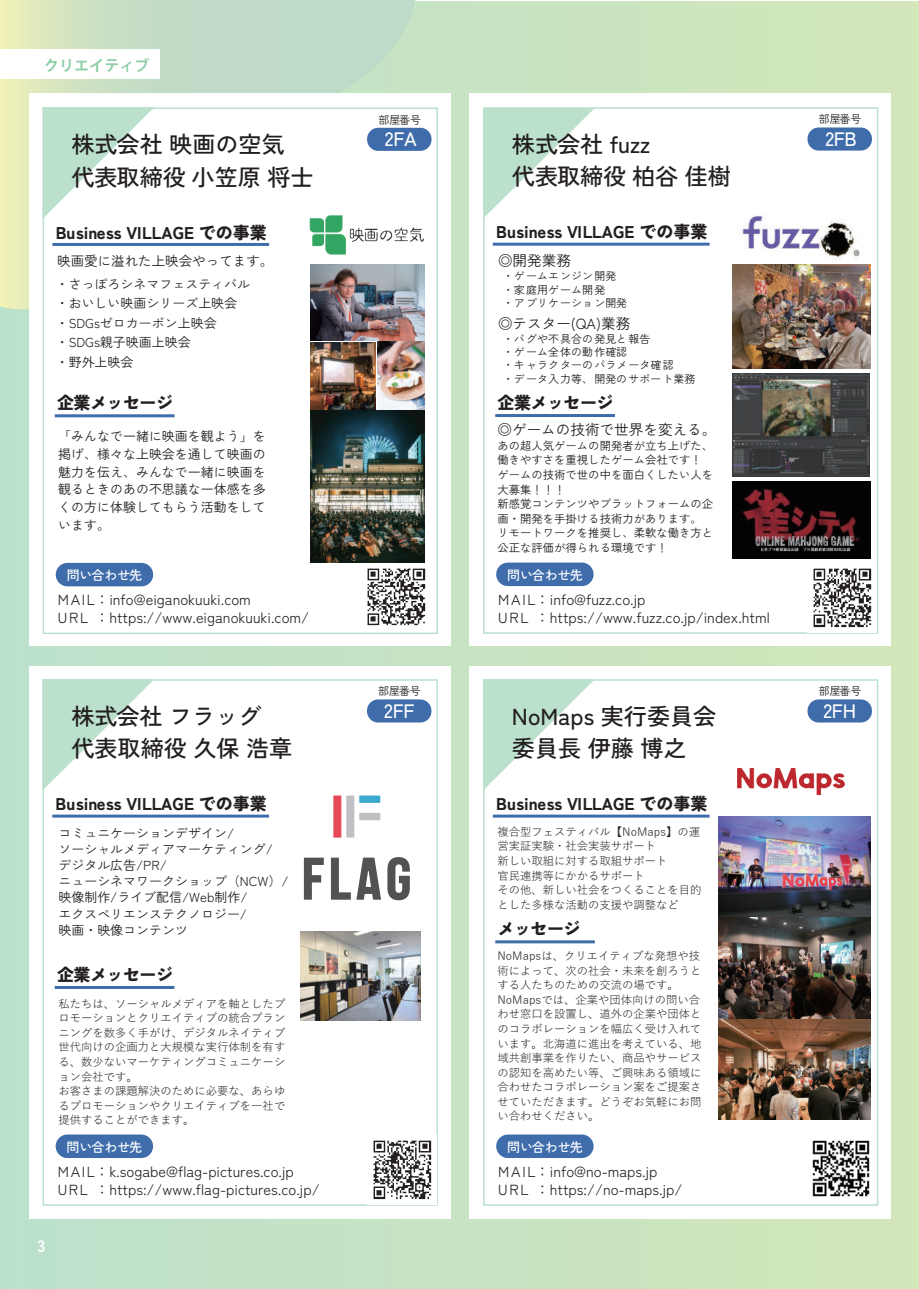
<style>
.page{position:relative;width:919px;height:1289px;background:#fff}
.page>*{position:absolute;margin:0;border:0;box-sizing:border-box;transform-origin:0 0}
.t1{font:500 23.1px/32.8px "Zen Kaku Gothic New";color:#231f20}
.t2{font:500 19.5px "Zen Kaku Gothic New";letter-spacing:-.005em;color:#fff}
.t3{font:900 16.95px "Zen Kaku Gothic New";letter-spacing:-.01em;color:#231f20}
.t4{font:900 16.95px "Zen Kaku Gothic New";letter-spacing:-.03em;color:#231f20}
.t5{font:700 16.5px "Zen Kaku Gothic New";color:#fff}
.t6{font:700 15px "Koz Go Pr 6 N";color:#8dcea5}
.t7{font:14.55px/18.3px "Zen Kaku Gothic New";color:#231f20}
.t8{font:13.5px "Zen Kaku Gothic New";color:#231f20}
.t9{font:12.9px/16.2px "Zen Kaku Gothic New";color:#231f20}
.t10{font:500 12.9px "Zen Kaku Gothic New";color:#fff}
.t11{font:11.4px/14.5px "Yu Go Pr 6 N";color:#231f20}
.t12{font:11.4px/14.5px "Zen Kaku Gothic New";color:#231f20}
.t13{font:10.95px/13.2px "Zen Kaku Gothic New";letter-spacing:.005em;color:#231f20}
</style>
<div class="page">
<div style="left:1px;top:1px;width:917px;height:1287px;background:linear-gradient(to right,#bbe0cc,#d4e7ba)"></div>
<svg style="left:0;top:0;width:415px;height:322px;background:#cce0c4"></svg>
<div style="left:0;top:50px;width:159px;height:29px;background:#fff"></div>
<div style="left:469px;top:94px;width:421px;height:552px;background:#fff"></div>
<div style="left:29px;top:94px;width:421px;height:552px;background:#fff"></div>
<div style="left:29px;top:666px;width:421px;height:552px;background:#fff"></div>
<div style="left:469px;top:666px;width:421px;height:552px;background:#fff"></div>
<div style="left:483px;top:107px;width:395px;height:526px;background:#fff;border:2px solid #bbe0cc"></div>
<svg style="left:483px;top:108px;width:111px;height:111px"></svg>
<div style="left:496px;top:562px;width:97px;height:24px;background:#3f6dab;border-radius:12px"></div>
<div style="left:807px;top:127px;width:64px;height:24px;background:#3f6dab;border-radius:11px"></div>
<hr style="left:493px;top:243px;width:216px;height:3px;background:#3f6dab">
<hr style="left:495px;top:414px;width:120px;height:3px;background:#3f6dab">
<img style="left:807px;top:563px;width:69px;height:69px">
<div style="left:43px;top:108px;width:395px;height:526px;background:#fff;border:2px solid #bbe0cc"></div>
<svg style="left:43px;top:107px;width:111px;height:112px"></svg>
<div style="left:56px;top:563px;width:97px;height:23px;background:#3f6dab;border-radius:12px"></div>
<div style="left:367px;top:128px;width:64px;height:23px;background:#3f6dab;border-radius:11px"></div>
<hr style="left:52px;top:243px;width:217px;height:3px;background:#3f6dab">
<hr style="left:55px;top:414px;width:119px;height:3px;background:#3f6dab">
<div style="left:43px;top:679px;width:395px;height:526px;background:#fff;border:2px solid #bbe0cc"></div>
<svg style="left:42px;top:679px;width:112px;height:111px"></svg>
<div style="left:56px;top:1134px;width:97px;height:23px;background:#3f6dab;border-radius:12px"></div>
<div style="left:367px;top:699px;width:64px;height:23px;background:#3f6dab;border-radius:11px"></div>
<hr style="left:52px;top:814px;width:217px;height:3px;background:#3f6dab">
<hr style="left:55px;top:985px;width:119px;height:3px;background:#3f6dab">
<img style="left:367px;top:568px;width:59px;height:58px">
<img style="left:367px;top:1134px;width:69px;height:70px">
<div style="left:333px;top:795px;width:8px;height:42px;background:#e54b57"></div>
<div style="left:346px;top:795px;width:8px;height:42px;background:#bfc0c3"></div>
<div style="left:359px;top:795px;width:21px;height:7px;background:#3daacd"></div>
<div style="left:359px;top:812px;width:21px;height:8px;background:#bfc0c3"></div>
<svg style="left:304px;top:857px;width:20px;height:42px"></svg>
<svg style="left:387px;top:857px;width:22px;height:43px"></svg>
<svg style="left:331px;top:857px;width:50px;height:42px"></svg>
<div style="left:483px;top:679px;width:395px;height:526px;background:#fff;border:2px solid #bbe0cc"></div>
<svg style="left:483px;top:679px;width:111px;height:111px"></svg>
<div style="left:496px;top:1134px;width:97px;height:23px;background:#3f6dab;border-radius:12px"></div>
<div style="left:807px;top:699px;width:64px;height:23px;background:#3f6dab;border-radius:11px"></div>
<hr style="left:493px;top:814px;width:216px;height:3px;background:#3f6dab">
<hr style="left:495px;top:940px;width:99px;height:3px;background:#3f6dab">
<img style="left:812px;top:1140px;width:58px;height:57px">
<img style="left:310px;top:411px;width:114px;height:152px">
<img style="left:377px;top:342px;width:47px;height:67px">
<img style="left:732px;top:215px;width:137px;height:50px">
<img style="left:732px;top:265px;width:137px;height:103px">
<img style="left:732px;top:373px;width:137px;height:103px">
<img style="left:732px;top:481px;width:137px;height:77px">
<img style="left:737px;top:768px;width:107px;height:26px">
<img style="left:718px;top:816px;width:152px;height:303px">
<img style="left:301px;top:931px;width:119px;height:89px">
<img style="left:309px;top:215px;width:115px;height:40px">
<img style="left:310px;top:265px;width:114px;height:76px">
<img style="left:310px;top:342px;width:65px;height:67px">
<h3 class="t6" style="left:44px;top:57px;width:106px">クリエイティブ</h3>
<h1 class="t1" style="left:71px;top:127px;width:243px">株式会社 映画の空気代表取締役 小笠原 将士</h1>
<h3 class="t3" style="left:56px;top:221px;width:213px">Business VILLAGE での事業</h3>
<p class="t8" style="left:57px;top:253px;width:217px">映画愛に溢れた上映会やってます。</p>
<p class="t9" style="left:56px;top:274px;width:196px;line-height:19.5px">・さっぽろシネマフェスティバル・おいしい映画シリーズ上映会・SDGsゼロカーボン上映会・SDGs親子映画上映会<br>・野外上映会</p>
<h3 class="t4" style="left:57px;top:392px;width:117px">企業メッセージ</h3>
<p class="t9" style="left:58px;top:427px;width:209px;line-height:17.9px;text-align:justify">「みんなで一緒に映画を観よう」を掲げ、様々な上映会を通して映画の魅力を伝え、みんなで一緒に映画を観るときのあの不思議な一体感を多くの方に体験してもらう活動をしています。</p>
<p class="t10" style="left:67px;top:567px;width:77px">問い合わせ先</p>
<p class="t7" style="left:58px;top:590px;width:194px">MAIL：info@eiganokuuki.com<br>URL</p>
<p class="t7" style="left:95px;top:608px;width:216px">：https://www.eiganokuuki.com/</p>
<h1 class="t1" style="left:71px;top:699px;width:222px">株式会社 フラッグ<br>代表取締役 久保 浩章</h1>
<h3 class="t3" style="left:56px;top:793px;width:213px">Business VILLAGE での事業</h3>
<p class="t9" style="left:58px;top:824px;width:231px">コミュニケーションデザイン/<br>ソーシャルメディアマーケティング/デジタル広告/PR/<br>ニューシネマワークショップ（NCW）/映像制作/ライブ配信/Web制作/<br>エクスペリエンステクノロジー/<br>映画・映像コンテンツ</p>
<h3 class="t4" style="left:57px;top:963px;width:117px">企業メッセージ</h3>
<p class="t11" style="left:58px;top:994px;width:228px">私たちは、ソーシャルメディアを軸としたプロモーションとクリエイティブの統合プランニングを数多く手がけ、デジタルネイティブ世代向けの企画力と大規模な実行体制を有する、数少ないマーケティングコミュニケーション会社です。<br>お客さまの課題解決のために必要な、あらゆるプロモーションやクリエイティブを一社で提供することができます。</p>
<p class="t10" style="left:67px;top:1139px;width:77px">問い合わせ先</p>
<p class="t7" style="left:58px;top:1161px;width:237px">MAIL：k.sogabe@flag-pictures.co.jp<br>URL</p>
<p class="t7" style="left:95px;top:1180px;width:226px">：https://www.flag-pictures.co.jp/</p>
<h3 class="t5" style="left:37px;top:1235px;width:9px">3</h3>
<p class="t13" style="left:378px;top:113px;width:44px">部屋番号</p>
<h2 class="t2" style="left:385px;top:127px;width:33px">2FA</h2>
<p class="t13" style="left:378px;top:684px;width:44px">部屋番号</p>
<h2 class="t2" style="left:384px;top:698px;width:32px">2FF</h2>
<h1 class="t1" style="left:512px;top:127px;width:220px">株式会社 fuzz<br>代表取締役 柏谷 佳樹</h1>
<h3 class="t3" style="left:496px;top:221px;width:213px">Business VILLAGE での事業</h3>
<p class="t7" style="left:498px;top:251px;width:74px">◎開発業務</p>
<p class="t13" style="left:503px;top:270px;width:126px">・ゲームエンジン開発・家庭用ゲーム開発<br>・アプリケーション開発</p>
<p class="t13" style="left:503px;top:332px;width:194px">・バグや不具合の発見と報告<br>・ゲーム全体の動作確認<br>・キャラクターのパラメータ確認<br>・データ入力等、開発のサポート業務</p>
<p class="t7" style="left:497px;top:420px;width:220px">◎ゲームの技術で世界を変える。</p>
<p class="t12" style="left:497px;top:438px;width:217px">あの超人気ゲームの開発者が立ち上げた、働きやすさを重視したゲーム会社です！ゲームの技術で世の中を面白くしたい人を大募集！！！<br>新感覚コンテンツやプラットフォームの企画・開発を手掛ける技術力があります。リモートワークを推奨し、柔軟な働き方と公正な評価が得られる環境です！</p>
<p class="t7" style="left:498px;top:314px;width:134px">◎テスター(QA)業務</p>
<h3 class="t4" style="left:497px;top:391px;width:117px">企業メッセージ</h3>
<p class="t10" style="left:507px;top:567px;width:77px">問い合わせ先</p>
<p class="t7" style="left:498px;top:590px;width:149px">MAIL：info@fuzz.co.jp<br>URL</p>
<p class="t7" style="left:535px;top:608px;width:236px">：https://www.fuzz.co.jp/index.html</p>
<h1 class="t1" style="left:512px;top:699px;width:206px">NoMaps 実行委員会委員長 伊藤 博之</h1>
<h3 class="t3" style="left:496px;top:793px;width:213px">Business VILLAGE での事業</h3>
<p class="t11" style="left:497px;top:823px;width:206px">複合型フェスティバル【NoMaps】の運営実証実験・社会実装サポート<br>新しい取組に対する取組サポート<br>官民連携等にかかるサポート<br>その他、新しい社会をつくることを目的とした多様な活動の支援や調整など</p>
<h3 class="t3" style="left:497px;top:918px;width:84px">メッセージ</h3>
<p class="t11" style="left:497px;top:947px;width:206px">NoMapsは、クリエイティブな発想や技術によって、次の社会・未来を創ろうとする人たちのための交流の場です。<br>NoMapsでは、企業や団体向けの問い合わせ窓口を設置し、道外の企業や団体とのコラボレーションを幅広く受け入れています。北海道に進出を考えている、地域共創事業を作りたい、商品やサービスの認知を高めたい等、ご興味ある領域に合わせたコラボレーション案をご提案させていただきます。どうぞお気軽にお問い合わせください。</p>
<p class="t10" style="left:507px;top:1139px;width:77px">問い合わせ先</p>
<p class="t7" style="left:498px;top:1161px;width:161px">MAIL：info@no-maps.jp<br>URL</p>
<p class="t7" style="left:535px;top:1180px;width:148px">：https://no-maps.jp/</p>
<p class="t13" style="left:818px;top:113px;width:44px">部屋番号</p>
<h2 class="t2" style="left:825px;top:127px;width:33px">2FB</h2>
<p class="t13" style="left:818px;top:684px;width:44px">部屋番号</p>
<h2 class="t2" style="left:823px;top:698px;width:34px">2FH</h2>
</div>
